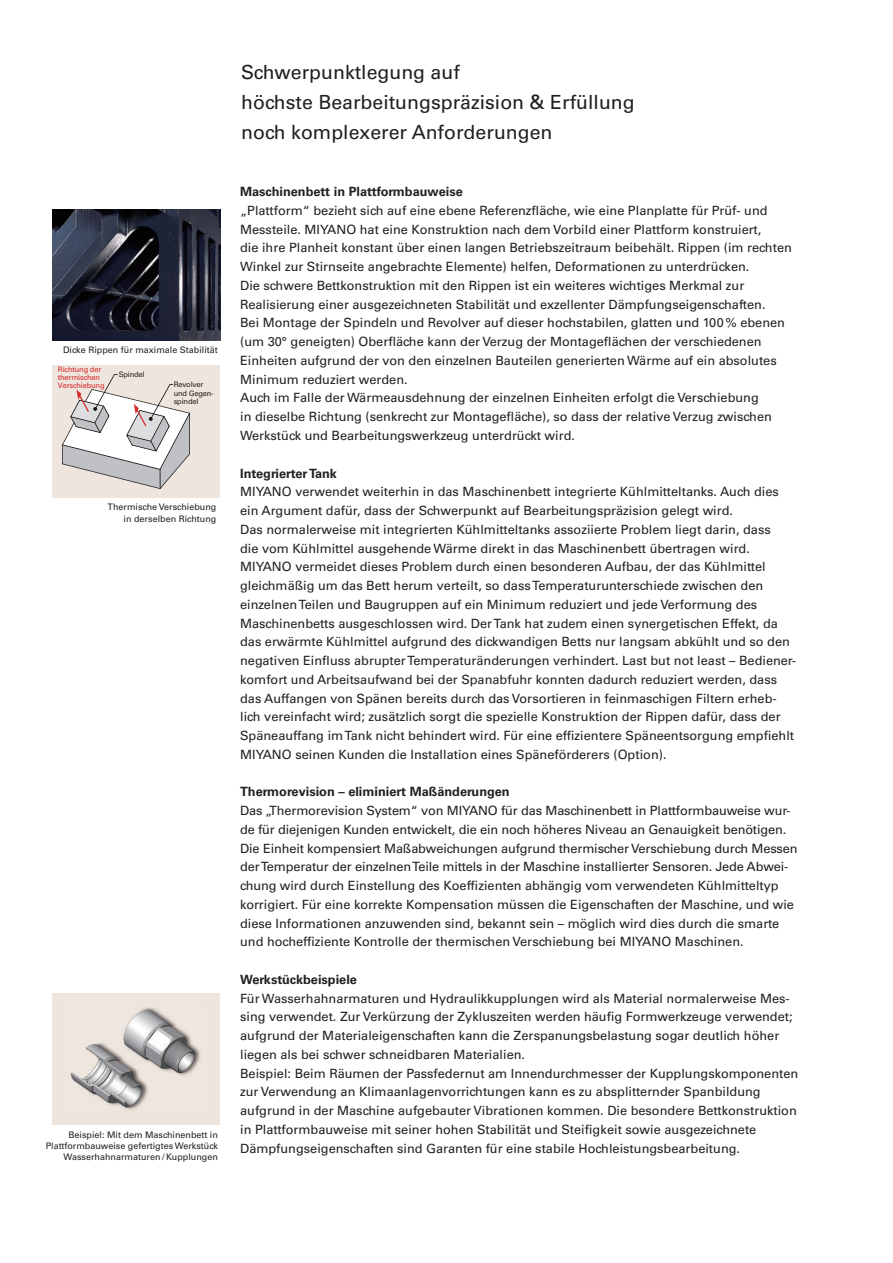
<style>
.page{position:relative;width:893px;height:1263px;background:#fff}
.page>*{position:absolute;margin:0;border:0;box-sizing:border-box;transform-origin:0 0}
.t1{font:19.5px/30px "Univers LT Std";color:#231f20}
.t2{font:12.75px/18.8px "Univers LT Std";color:#231f20}
.t3{font:700 12.75px "Univers LT Std";color:#231f20}
.t4{font:9px/11.2px "Univers LT Std";color:#231f20;text-align:right}
.t5{font:7.5px/8.2px "Univers LT Std";letter-spacing:-.025em;color:#d92628}
.t6{font:7.5px/8.2px "Univers LT Std";letter-spacing:-.025em;color:#231f20}
</style>
<div class="page">
<img style="left:52px;top:209px;width:168px;height:131px">
<div style="left:52px;top:993px;width:168px;height:132px;background:#eee6de"></div>
<img style="left:70px;top:1007px;width:130px;height:103px">
<div style="left:52px;top:365px;width:168px;height:133px;background:#eee6de"></div>
<svg style="left:62px;top:374px;width:128px;height:115px"></svg>
<p class="t4" style="left:63px;top:344px;width:156px">Dicke Rippen für maximale Stabilität</p>
<p class="t5" style="left:58px;top:365px;width:48px">Richtung der thermischen<br>Verschiebung</p>
<p class="t6" style="left:119px;top:371px;width:27px">Spindel</p>
<p class="t6" style="left:174px;top:381px;width:41px">Revolver und Gegen&shy;spindel</p>
<p class="t4" style="left:108px;top:501px;width:110px">Thermische Verschiebung in derselben Richtung</p>
<p class="t4" style="left:46px;top:1129px;width:174px">Beispiel: Mit dem Maschinenbett in<br>Plattformbauweise gefertigtes Werkstück<br>Wasserhahnarmaturen / Kupplungen</p>
<h1 class="t1" style="left:241px;top:57px;width:395px">Schwerpunktlegung auf<br>höchste Bearbeitungspräzision &amp; Erfüllung noch komplexerer Anforderungen</h1>
<p class="t3" style="left:240px;top:184px;width:224px">Maschinenbett in Plattformbauweise</p>
<p class="t2" style="left:240px;top:201px;width:553px">„Plattform“ bezieht sich auf eine ebene Referenzfläche, wie eine Planplatte für Prüf- und Messteile. MIYANO hat eine Konstruktion nach dem Vorbild einer Plattform konstruiert,<br>die ihre Planheit konstant über einen langen Betriebszeitraum beibehält. Rippen (im rechten Winkel zur Stirnseite angebrachte Elemente) helfen, Deformationen zu unterdrücken.<br>Die schwere Bettkonstruktion mit den Rippen ist ein weiteres wichtiges Merkmal zur Realisierung einer ausgezeichneten Stabilität und exzellenter Dämpfungseigenschaften.<br>Bei Montage der Spindeln und Revolver auf dieser hochstabilen, glatten und 100 % ebenen (um 30° geneigten) Oberfläche kann der Verzug der Montageflächen der verschiedenen Einheiten aufgrund der von den einzelnen Bauteilen generierten Wärme auf ein absolutes Minimum reduziert werden.<br>Auch im Falle der Wärmeausdehnung der einzelnen Einheiten erfolgt die Verschiebung<br>in dieselbe Richtung (senkrecht zur Montagefläche), so dass der relative Verzug zwischen Werkstück und Bearbeitungswerkzeug unterdrückt wird.</p>
<p class="t3" style="left:240px;top:465px;width:98px">Integrierter Tank</p>
<p class="t2" style="left:240px;top:482px;width:557px">MIYANO verwendet weiterhin in das Maschinenbett integrierte Kühlmitteltanks. Auch dies ein Argument dafür, dass der Schwerpunkt auf Bearbeitungspräzision gelegt wird.<br>Das normalerweise mit integrierten Kühlmitteltanks assoziierte Problem liegt darin, dass<br>die vom Kühlmittel ausgehende Wärme direkt in das Maschinenbett übertragen wird.<br>MIYANO vermeidet dieses Problem durch einen besonderen Aufbau, der das Kühlmittel gleichmäßig um das Bett herum verteilt, so dass Temperaturunterschiede zwischen den einzelnen Teilen und Baugruppen auf ein Minimum reduziert und jede Verformung des Maschinenbetts ausgeschlossen wird. Der Tank hat zudem einen synergetischen Effekt, da das erwärmte Kühlmittel aufgrund des dickwandigen Betts nur langsam abkühlt und so den negativen Einfluss abrupter Temperaturänderungen verhindert. Last but not least – Bediener&shy;komfort und Arbeitsaufwand bei der Spanabfuhr konnten dadurch reduziert werden, dass das Auffangen von Spänen bereits durch das Vorsortieren in feinmaschigen Filtern erheb&shy;lich vereinfacht wird; zusätzlich sorgt die spezielle Konstruktion der Rippen dafür, dass der Späneauffang im Tank nicht behindert wird. Für eine effizientere Späneentsorgung empfiehlt MIYANO seinen Kunden die Installation eines Späneförderers (Option).</p>
<p class="t3" style="left:240px;top:784px;width:271px">Thermorevision – eliminiert Maßänderungen</p>
<p class="t2" style="left:240px;top:801px;width:559px">Das „Thermorevision System“ von MIYANO für das Maschinenbett in Plattformbauweise wur&shy;de für diejenigen Kunden entwickelt, die ein noch höheres Niveau an Genauigkeit benötigen.<br>Die Einheit kompensiert Maßabweichungen aufgrund thermischer Verschiebung durch Messen der Temperatur der einzelnen Teile mittels in der Maschine installierter Sensoren. Jede Abwei&shy;chung wird durch Einstellung des Koeffizienten abhängig vom verwendeten Kühlmitteltyp korrigiert. Für eine korrekte Kompensation müssen die Eigenschaften der Maschine, und wie diese Informationen anzuwenden sind, bekannt sein – möglich wird dies durch die smarte und hocheffiziente Kontrolle der thermischen Verschiebung bei MIYANO Maschinen.</p>
<p class="t3" style="left:240px;top:972px;width:118px">Werkstückbeispiele</p>
<p class="t2" style="left:240px;top:989px;width:560px">Für Wasserhahnarmaturen und Hydraulikkupplungen wird als Material normalerweise Mes&shy;sing verwendet. Zur Verkürzung der Zykluszeiten werden häufig Formwerkzeuge verwendet; aufgrund der Materialeigenschaften kann die Zerspanungsbelastung sogar deutlich höher liegen als bei schwer schneidbaren Materialien.<br>Beispiel: Beim Räumen der Passfedernut am Innendurchmesser der Kupplungskomponenten zur Verwendung an Klimaanlagenvorrichtungen kann es zu absplitternder Spanbildung aufgrund in der Maschine aufgebauter Vibrationen kommen. Die besondere Bettkonstruktion in Plattformbauweise mit seiner hohen Stabilität und Steifigkeit sowie ausgezeichnete Dämpf ungseigenschaften sind Garanten für eine stabile Hochleistungsbearbeitung.</p>
</div>
